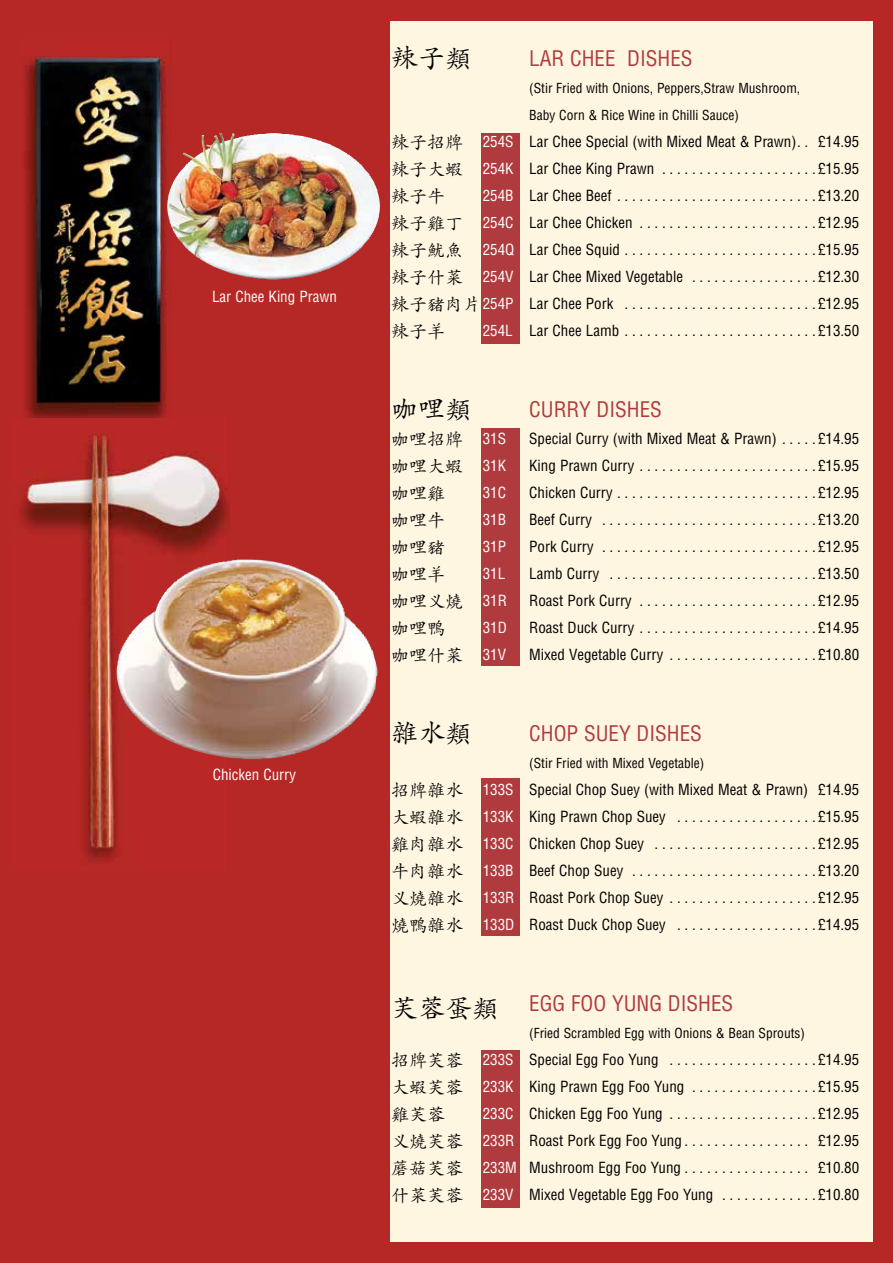
<style>
.page{position:relative;width:893px;height:1263px;background:#b62825}
.page>*{position:absolute;margin:0;border:0;box-sizing:border-box;transform-origin:0 0}
.t1{font:27px "Adobe Kaiti Std";color:#000}
.t2{font:condensed 21px "Helvetica";color:#b03b3e}
.t3{font:18px/27px "Adobe Kaiti Std";color:#000}
.t4{font:condensed 15px/27px "Helvetica";color:#000;text-align:justify}
.t5{font:condensed 15px "Helvetica";color:#fff}
.t6{font:condensed 13.5px/27px "Helvetica";color:#000}
.s1{color:#fff}
</style>
<div class="page">
<div style="left:390px;top:21px;width:483px;height:1221px;background:#fff6e2"></div>
<div style="left:481px;top:133px;width:38px;height:210px;background:#b03b3e"></div>
<div style="left:481px;top:429px;width:38px;height:237px;background:#b03b3e"></div>
<div style="left:481px;top:778px;width:38px;height:158px;background:#b03b3e"></div>
<div style="left:481px;top:1050px;width:38px;height:158px;background:#b03b3e"></div>
<img style="left:21px;top:39px;width:150px;height:380px">
<img style="left:11px;top:419px;width:218px;height:451px">
<img style="left:166px;top:133px;width:199px;height:147px">
<img style="left:115px;top:559px;width:212px;height:200px">
<p class="t5" style="left:212px;top:287px;width:126px">Lar Chee King Prawn</p>
<p class="t5" style="left:213px;top:765px;width:85px">Chicken Curry</p>
<h1 class="t1" style="left:391px;top:41px;width:82px">辣子類</h1>
<h2 class="t2" style="left:529px;top:45px;width:165px">LAR CHEE DISHES</h2>
<p class="t6" style="left:529px;top:74px;width:272px">(Stir Fried with Onions, Peppers,Straw Mushroom,<br>Baby Corn &amp; Rice Wine in Chilli Sauce)</p>
<p class="t4" style="left:483px;top:128px;width:378px"><span class="s1">254S</span> Lar Chee Special (with Mixed Meat &amp; Prawn) . . £14. 95<br><span class="s1">254K</span> Lar Chee King Prawn .....................£15.95<br><span class="s1">254B</span> Lar Chee Beef . . . . . . . . . . . . . . . . . . . . . . . . . . £13.20<br><span class="s1">254C</span> Lar Chee Chicken . . . . . . . . . . . . . . . . . . . . . . . £12.95<br><span class="s1">254Q</span> Lar Chee Squid . . . . . . . . . . . . . . . . . . . . . . . . . £15.95<br><span class="s1">254V</span> Lar Chee Mixed Vegetable . . . . . . . . . . . . . . . . £12.30<br><span class="s1">254P</span> Lar Chee Pork . . . . . . . . . . . . . . . . . . . . . . . . . £12.95<br><span class="s1">254L</span> Lar Chee Lamb . . . . . . . . . . . . . . . . . . . . . . . . . £13.50</p>
<p class="t3" style="left:391px;top:129px;width:91px">辣子招牌辣子大蝦辣子牛<br>辣子雞丁辣子魷魚辣子什菜辣子豬肉片辣子羊</p>
<h1 class="t1" style="left:391px;top:392px;width:82px">咖哩類</h1>
<p class="t3" style="left:391px;top:426px;width:73px">咖哩招牌咖哩大蝦咖哩雞咖哩牛咖哩豬咖哩羊咖哩义燒咖哩鴨咖哩什菜</p>
<h2 class="t2" style="left:529px;top:396px;width:134px">CURRY DISHES</h2>
<p class="t5" style="left:483px;top:429px;width:25px">31S</p>
<p class="t4" style="left:529px;top:425px;width:331px">Special Curry (with Mixed Meat &amp; Prawn) . . . . £14.95</p>
<p class="t5" style="left:483px;top:456px;width:25px">31K</p>
<p class="t4" style="left:529px;top:452px;width:331px">King Prawn Curry . . . . . . . . . . . . . . . . . . . . . . . £15.95</p>
<p class="t5" style="left:483px;top:483px;width:25px">31C</p>
<p class="t4" style="left:529px;top:479px;width:331px">Chicken Curry . . . . . . . . . . . . . . . . . . . . . . . . . . £12.95</p>
<p class="t5" style="left:483px;top:510px;width:25px">31B</p>
<p class="t4" style="left:529px;top:506px;width:331px">Beef Curry . . . . . . . . . . . . . . . . . . . . . . . . . . . . £13.20</p>
<p class="t5" style="left:483px;top:537px;width:25px">31P</p>
<p class="t4" style="left:529px;top:533px;width:331px">Pork Curry . . . . . . . . . . . . . . . . . . . . . . . . . . . . £12.95</p>
<p class="t5" style="left:483px;top:564px;width:24px">31L</p>
<p class="t4" style="left:529px;top:560px;width:331px">Lamb Curry . . . . . . . . . . . . . . . . . . . . . . . . . . . £13.50</p>
<p class="t5" style="left:483px;top:591px;width:26px">31R</p>
<p class="t4" style="left:529px;top:587px;width:331px">Roast Pork Curry . . . . . . . . . . . . . . . . . . . . . . . £12. 95</p>
<p class="t5" style="left:483px;top:618px;width:26px">31D</p>
<p class="t4" style="left:529px;top:614px;width:331px">Roast Duck Curry . . . . . . . . . . . . . . . . . . . . . . . £14.95</p>
<p class="t5" style="left:483px;top:645px;width:25px">31V</p>
<p class="t4" style="left:529px;top:641px;width:331px">Mixed Vegetable Curry . . . . . . . . . . . . . . . . . . . £10. 80</p>
<h1 class="t1" style="left:391px;top:716px;width:82px">雜水類</h1>
<p class="t3" style="left:391px;top:777px;width:73px;text-align:justify">招牌雜水大蝦雜水雞肉雜水牛肉雜水义燒雜水燒鴨雜水</p>
<h2 class="t2" style="left:529px;top:720px;width:174px">CHOP SUEY DISHES</h2>
<p class="t6" style="left:529px;top:749px;width:177px">(Stir Fried with Mixed Vegetable)</p>
<p class="t4" style="left:483px;top:776px;width:378px"><span class="s1">133S</span> Special Chop Suey (with Mixed Meat &amp; Prawn) £14.95<br><span class="s1">133K</span> King Prawn Chop Suey . . . . . . . . . . . . . . . . . . £15.95<br><span class="s1">133C</span> Chicken Chop Suey . . . . . . . . . . . . . . . . . . . . . £12.95<br><span class="s1">133B</span> Beef Chop Suey . . . . . . . . . . . . . . . . . . . . . . . . £13.20<br><span class="s1">133R</span> Roast Pork Chop Suey . . . . . . . . . . . . . . . . . . . £12.95<br><span class="s1">133D</span> Roast Duck Chop Suey . . . . . . . . . . . . . . . . . . £14.95</p>
<h2 class="t2" style="left:529px;top:990px;width:205px">EGG FOO YUNG DISHES</h2>
<p class="t6" style="left:529px;top:1019px;width:277px">(Fried Scrambled Egg with Onions &amp; Bean Sprouts)</p>
<p class="t4" style="left:483px;top:1046px;width:378px"><span class="s1">233S</span> Special Egg Foo Yung . . . . . . . . . . . . . . . . . . . £14.95<br><span class="s1">233K</span> King Prawn Egg Foo Yung . . . . . . . . . . . . . . . . £15.95<br><span class="s1">233C</span> Chicken Egg Foo Yung . . . . . . . . . . . . . . . . . . . £12.95<br><span class="s1">233R</span> Roast Pork Egg Foo Yung . . . . . . . . . . . . . . . . . £12. 95<br><span class="s1">233M</span> Mushroom Egg Foo Yung . . . . . . . . . . . . . . . . . £10.80<br><span class="s1">233V</span> Mixed Vegetable Egg Foo Yung . . . . . . . . . . . . £10. 80</p>
<h1 class="t1" style="left:391px;top:991px;width:109px">芙蓉蛋類</h1>
<p class="t3" style="left:391px;top:1047px;width:73px">招牌芙蓉大蝦芙蓉雞芙蓉义燒芙蓉蘑菇芙蓉什菜芙蓉</p>
</div>
